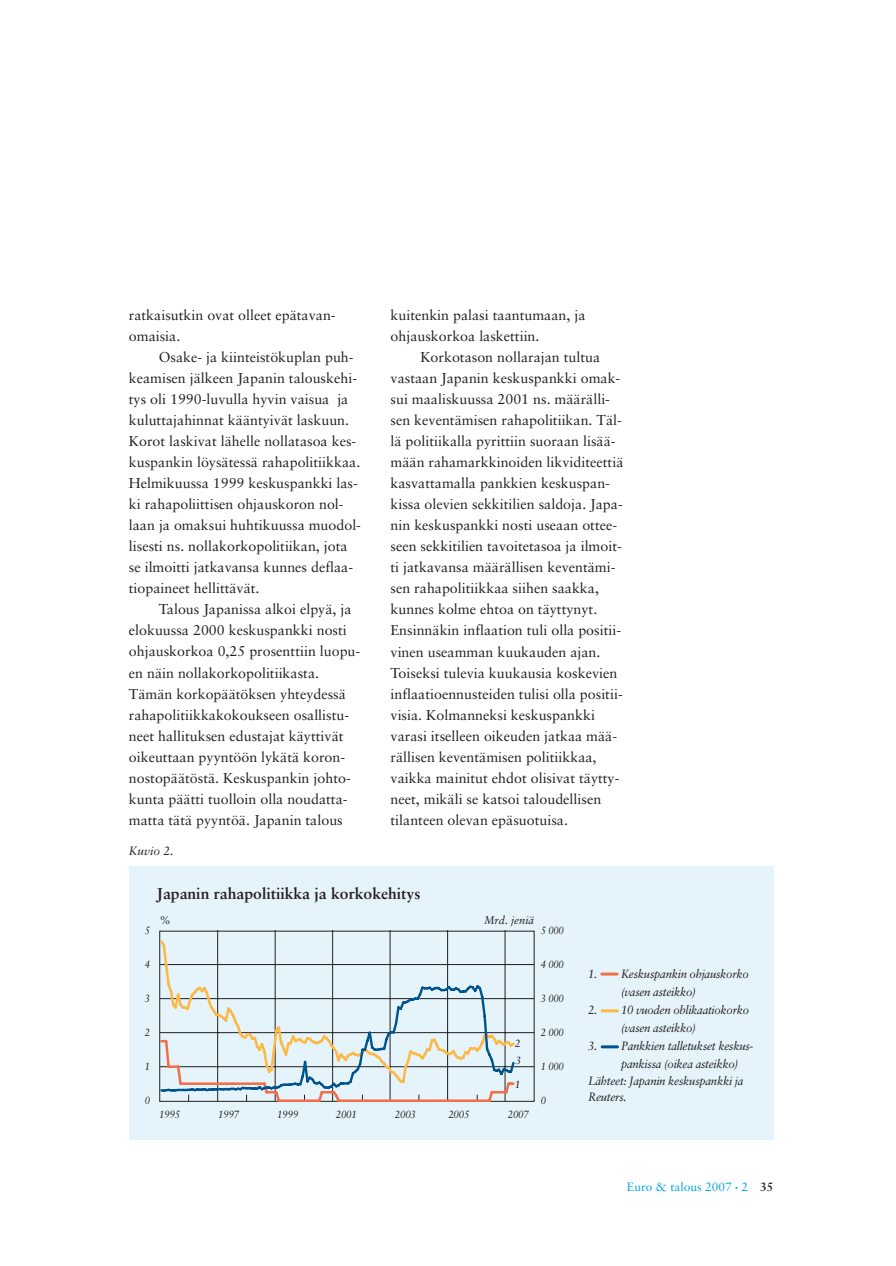
<style>
.page{position:relative;width:896px;height:1266px;background:#fff}
.page>*{position:absolute;margin:0;border:0;box-sizing:border-box;transform-origin:0 0}
.t1{font:700 15.75px "Sabon";color:#231f20}
.t2{font:14.25px "Sabon";color:#231f20}
.t3{font:italic 12px/18px "Sabon";letter-spacing:-.025em;color:#231f20;scale:.95 1}
.t4{font:12px "Sabon";color:#00a4e6}
.t5{font:italic 12px "Sabon";letter-spacing:-.025em;color:#231f20}
.t6{font:italic 11.25px "Sabon";color:#231f20}
.t7{font:italic 10.5px "Sabon";letter-spacing:-.025em;color:#231f20;scale:.94 1}
.t8{font:italic 10.5px "Sabon";letter-spacing:-.025em;color:#231f20;scale:.91 1}
.t9{font:italic 10.5px "Sabon";letter-spacing:-.025em;color:#231f20}
.s1{font-size:6px}
.s2{font-weight:700;color:#231f20}
</style>
<div class="page">
<div style="left:129px;top:865px;width:644px;height:274px;background:#e5f3fb"></div>
<hr style="left:601px;top:972px;width:16px;height:3px;background:#f36f4a">
<hr style="left:602px;top:1009px;width:15px;height:3px;background:#fdb945">
<hr style="left:602px;top:1045px;width:15px;height:3px;background:#00538d">
<hr style="left:160px;top:1066px;width:373px;height:1px;background:#231f20">
<hr style="left:160px;top:1032px;width:373px;height:1px;background:#231f20">
<hr style="left:160px;top:998px;width:373px;height:1px;background:#231f20">
<hr style="left:160px;top:964px;width:373px;height:1px;background:#231f20">
<hr style="left:217px;top:930px;width:1px;height:170px;background:#231f20">
<hr style="left:275px;top:930px;width:1px;height:170px;background:#231f20">
<hr style="left:332px;top:930px;width:1px;height:170px;background:#231f20">
<hr style="left:390px;top:930px;width:1px;height:170px;background:#231f20">
<hr style="left:447px;top:930px;width:1px;height:170px;background:#231f20">
<hr style="left:504px;top:930px;width:1px;height:170px;background:#231f20">
<svg style="left:159px;top:937px;width:358px;height:131px"></svg>
<svg style="left:159px;top:982px;width:357px;height:120px"></svg>
<p class="t2" style="left:129px;top:309px;width:208px">ratkaisutkin ovat olleet epätavan-</p>
<p class="t2" style="left:129px;top:330px;width:53px">omaisia.</p>
<p class="t2" style="left:159px;top:351px;width:196px">Osake- ja kiinteistökuplan puh-</p>
<p class="t2" style="left:129px;top:372px;width:230px">keamisen jälkeen Japanin talouskehi-</p>
<p class="t2" style="left:129px;top:393px;width:221px">tys oli 1990-luvulla hyvin vaisua ja</p>
<p class="t2" style="left:129px;top:414px;width:222px">kuluttajahinnat kääntyivät laskuun.</p>
<p class="t2" style="left:129px;top:435px;width:229px">Korot laskivat lähelle nollatasoa kes-</p>
<p class="t2" style="left:129px;top:456px;width:233px">kuspankin löysätessä rahapolitiikkaa.</p>
<p class="t2" style="left:129px;top:477px;width:230px">Helmikuussa 1999 keskuspankki las-</p>
<p class="t2" style="left:129px;top:498px;width:216px">ki rahapoliittisen ohjauskoron nol-</p>
<p class="t2" style="left:129px;top:519px;width:234px">laan ja omaksui huhtikuussa muodol-</p>
<p class="t2" style="left:129px;top:540px;width:220px">lisesti ns. nollakorkopolitiikan, jota</p>
<p class="t2" style="left:129px;top:561px;width:226px">se ilmoitti jatkavansa kunnes deflaa-</p>
<p class="t2" style="left:129px;top:582px;width:132px">tiopaineet hellittävät.</p>
<p class="t2" style="left:159px;top:603px;width:194px">Talous Japanissa alkoi elpyä, ja</p>
<p class="t2" style="left:129px;top:624px;width:219px">elokuussa 2000 keskuspankki nosti</p>
<p class="t2" style="left:129px;top:645px;width:233px">ohjauskorkoa 0,25 prosenttiin luopu-</p>
<p class="t2" style="left:129px;top:666px;width:192px">en näin nollakorkopolitiikasta.</p>
<p class="t2" style="left:129px;top:687px;width:218px">Tämän korkopäätöksen yhteydessä</p>
<p class="t2" style="left:129px;top:708px;width:222px">rahapolitiikkakokoukseen osallistu-</p>
<p class="t2" style="left:129px;top:729px;width:216px">neet hallituksen edustajat käyttivät</p>
<p class="t2" style="left:129px;top:750px;width:218px">oikeuttaan pyyntöön lykätä koron-</p>
<p class="t2" style="left:129px;top:771px;width:223px">nostopäätöstä. Keskuspankin johto-</p>
<p class="t2" style="left:129px;top:792px;width:220px">kunta päätti tuolloin olla noudatta-</p>
<p class="t2" style="left:129px;top:813px;width:215px">matta tätä pyyntöä. Japanin talous</p>
<p class="t5" style="left:129px;top:845px;width:46px">Kuvio 2.</p>
<p class="t2" style="left:390px;top:309px;width:196px">kuitenkin palasi taantumaan, ja</p>
<p class="t2" style="left:390px;top:330px;width:150px">ohjauskorkoa laskettiin.</p>
<p class="t2" style="left:420px;top:351px;width:181px">Korkotason nollarajan tultua</p>
<p class="t2" style="left:390px;top:372px;width:231px">vastaan Japanin keskuspankki omak-</p>
<p class="t2" style="left:390px;top:393px;width:221px">sui maaliskuussa 2001 ns. määrälli-</p>
<p class="t2" style="left:390px;top:414px;width:233px">sen keventämisen rahapolitiikan. Täl-</p>
<p class="t2" style="left:390px;top:435px;width:226px">lä politiikalla pyrittiin suoraan lisää-</p>
<p class="t2" style="left:390px;top:456px;width:234px">mään rahamarkkinoiden likviditeettiä</p>
<p class="t2" style="left:390px;top:477px;width:221px">kasvattamalla pankkien keskuspan-</p>
<p class="t2" style="left:390px;top:498px;width:234px">kissa olevien sekkitilien saldoja. Japa-</p>
<p class="t2" style="left:390px;top:519px;width:228px">nin keskuspankki nosti useaan ottee-</p>
<p class="t2" style="left:390px;top:540px;width:233px">seen sekkitilien tavoitetasoa ja ilmoit-</p>
<p class="t2" style="left:390px;top:561px;width:226px">ti jatkavansa määrällisen keventämi-</p>
<p class="t2" style="left:390px;top:582px;width:210px">sen rahapolitiikkaa siihen saakka,</p>
<p class="t2" style="left:390px;top:603px;width:208px">kunnes kolme ehtoa on täyttynyt.</p>
<p class="t2" style="left:390px;top:624px;width:232px">Ensinnäkin inflaation tuli olla positii-</p>
<p class="t2" style="left:390px;top:645px;width:211px">vinen useamman kuukauden ajan.</p>
<p class="t2" style="left:390px;top:666px;width:228px">Toiseksi tulevia kuukausia koskevien</p>
<p class="t2" style="left:390px;top:687px;width:234px">inflaatioennusteiden tulisi olla positii-</p>
<p class="t2" style="left:390px;top:708px;width:206px">visia. Kolmanneksi keskuspankki</p>
<p class="t2" style="left:390px;top:729px;width:228px">varasi itselleen oikeuden jatkaa mää-</p>
<p class="t2" style="left:390px;top:750px;width:207px">rällisen keventämisen politiikkaa,</p>
<p class="t2" style="left:390px;top:771px;width:230px">vaikka mainitut ehdot olisivat täytty-</p>
<p class="t2" style="left:390px;top:792px;width:212px">neet, mikäli se katsoi taloudellisen</p>
<p class="t2" style="left:390px;top:813px;width:179px">tilanteen olevan epäsuotuisa.</p>
<p class="t1" style="left:157px;top:886px;width:265px">Japanin rahapolitiikka ja korkokehitys</p>
<p class="t6" style="left:160px;top:915px;width:13px">%</p>
<p class="t6" style="left:484px;top:915px;width:51px">Mrd. jeniä</p>
<p class="t8" style="left:541px;top:925px;width:27px">5 000</p>
<p class="t8" style="left:541px;top:959px;width:27px">4 000</p>
<p class="t8" style="left:541px;top:993px;width:27px">3 000</p>
<p class="t8" style="left:541px;top:1027px;width:27px">2 000</p>
<p class="t8" style="left:541px;top:1061px;width:27px">1 000</p>
<p class="t8" style="left:541px;top:1096px;width:7px">0</p>
<p class="t8" style="left:145px;top:925px;width:7px">5</p>
<p class="t8" style="left:145px;top:959px;width:7px">4</p>
<p class="t8" style="left:145px;top:993px;width:7px">3</p>
<p class="t8" style="left:145px;top:1027px;width:7px">2</p>
<p class="t8" style="left:145px;top:1061px;width:7px">1</p>
<p class="t8" style="left:145px;top:1096px;width:7px">0</p>
<p class="t9" style="left:514px;top:1038px;width:7px">2</p>
<p class="t9" style="left:514px;top:1080px;width:7px">1</p>
<p class="t9" style="left:515px;top:1056px;width:7px">3</p>
<p class="t7" style="left:159px;top:1110px;width:24px">1995</p>
<p class="t7" style="left:218px;top:1110px;width:24px">1997</p>
<p class="t7" style="left:277px;top:1110px;width:24px">1999</p>
<p class="t7" style="left:336px;top:1110px;width:24px">2001</p>
<p class="t7" style="left:395px;top:1110px;width:24px">2003</p>
<p class="t7" style="left:448px;top:1110px;width:24px">2005</p>
<p class="t7" style="left:507px;top:1110px;width:24px">2007</p>
<p class="t3" style="left:621px;top:965px;width:136px;text-indent:-33px">1. Keskuspankin ohjauskorko (vasen asteikko)</p>
<p class="t3" style="left:621px;top:1001px;width:136px;text-indent:-33px">2. 10 vuoden oblikaatiokorko (vasen asteikko)</p>
<p class="t3" style="left:621px;top:1037px;width:141px;text-indent:-33px">3. Pankkien talletukset keskus&shy;pankissa (oikea asteikko)</p>
<p class="t3" style="left:588px;top:1073px;width:165px;line-height:16.5px">Lähteet: Japanin keskuspankki ja<br>Reuters.</p>
<p class="t4" style="left:627px;top:1182px;width:148px">Euro &amp; talous 2007 <span class="s1">•</span> 2 <span class="s2">35</span></p>
</div>
